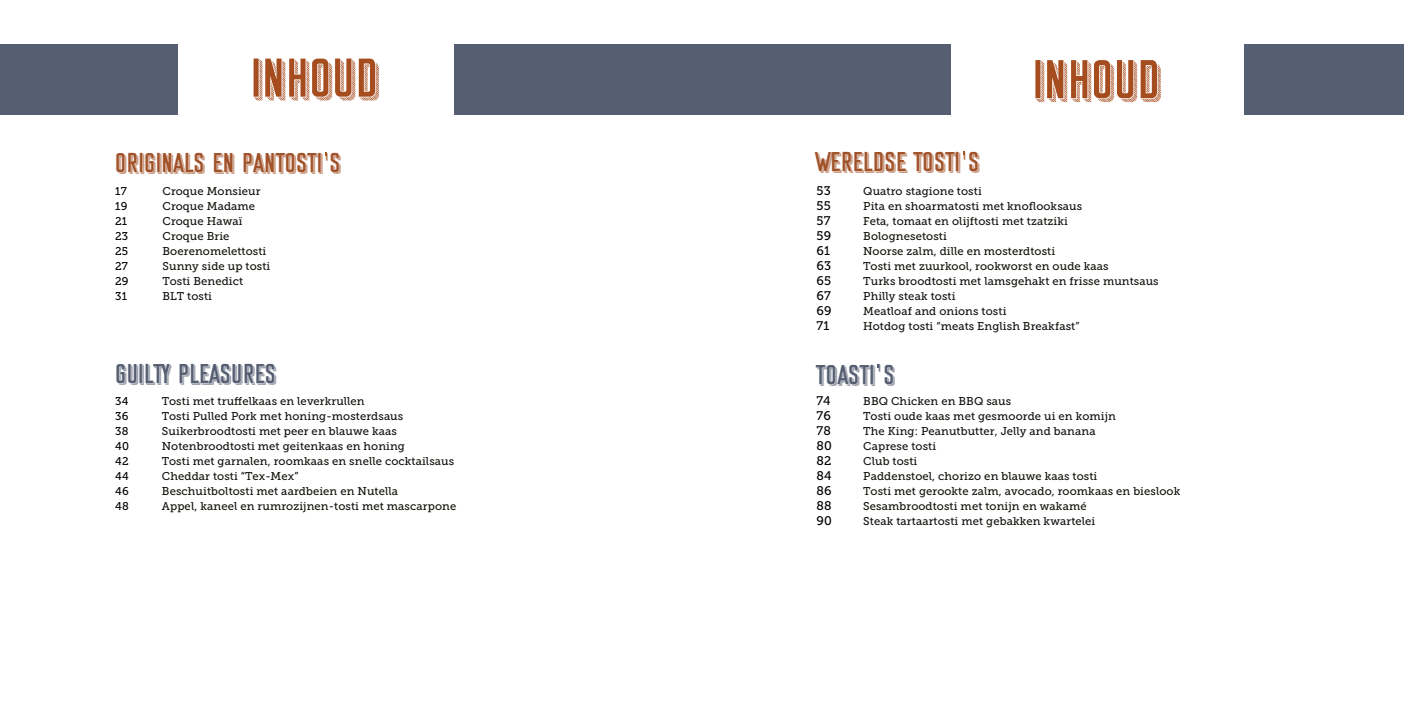
<style>
.page{position:relative;width:1404px;height:702px;background:#fff}
.page>*{position:absolute;margin:0;border:0;box-sizing:border-box;transform-origin:0 0}
.t1{font:60px "Sunset Boulevard";color:#a64d20}
.t2{font:30px "Sunset Boulevard";color:#a15229}
.t3{font:30px "Sunset Boulevard";color:#565e72}
.t4{font:12.5px/15px "Museo Slab 500";color:#000;text-align:justify}
.t5{font:11.25px/15px "Museo Slab 500";letter-spacing:.01em;color:#12110c}
.t6{font:11.25px/15px "Museo Slab 500";letter-spacing:.01em;color:#000}
.t7{font:11.25px "Sunset Boulevard";color:#a15523}
.t8{font:11.25px "Sunset Boulevard";color:#545e71}
</style>
<div class="page">
<div style="left:454px;top:44px;width:496px;height:71px;background:#555e72"></div>
<div style="left:1244px;top:44px;width:159px;height:71px;background:#555e72"></div>
<div style="left:0;top:44px;width:177px;height:71px;background:#555e72"></div>
<h1 class="t1" style="left:251px;top:56px;width:130px">INHOUD</h1>
<h1 class="t1" style="left:1032px;top:58px;width:130px">INHOUD</h1>
<p class="t7" style="left:326px;top:152px;width:4px">I</p>
<p class="t7" style="left:963px;top:151px;width:4px">I</p>
<h2 class="t2" style="left:816px;top:151px;width:164px">WERELDSE TOSTI’S</h2>
<h2 class="t2" style="left:115px;top:151px;width:227px">ORIGINALS EN PANTOSTI S</h2>
<p class="t6" style="left:115px;top:184px;width:15px">17<br>19<br>21<br>23<br>25<br>27<br>29<br>31</p>
<p class="t5" style="left:162px;top:184px;width:109px">Croque Monsieur<br>Croque Madame<br>Croque Hawaï<br>Croque Brie<br>Boerenomelettosti<br>Sunny side up tosti<br>Tosti Benedict<br>BLT tosti</p>
<h2 class="t3" style="left:115px;top:362px;width:163px">GUILTY PLEASURES</h2>
<p class="t6" style="left:115px;top:394px;width:15px;text-align:justify">34<br>36<br>38<br>40<br>42<br>44<br>46<br>48</p>
<p class="t5" style="left:162px;top:394px;width:296px">Tosti met truffelkaas en leverkrullen<br>Tosti Pulled Pork met honing-mosterdsaus Suikerbroodtosti met peer en blauwe kaas Notenbroodtosti met geitenkaas en honing<br>Tosti met garnalen, roomkaas en snelle cocktailsaus Cheddar tosti “Tex-Mex”<br>Beschuitboltosti met aardbeien en Nutella<br>Appel, kaneel en rumrozijnen-tosti met mascarpone</p>
<p class="t4" style="left:816px;top:183px;width:16px">53<br>55<br>57<br>59<br>61<br>63<br>65<br>67<br>69<br>71</p>
<p class="t5" style="left:863px;top:184px;width:297px">Quatro stagione tosti<br>Pita en shoarmatosti met knoflooksaus<br>Feta, tomaat en olijftosti met tzatziki<br>Bolognesetosti<br>Noorse zalm, dille en mosterdtosti<br>Tosti met zuurkool, rookworst en oude kaas<br>Turks broodtosti met lamsgehakt en frisse muntsaus Philly steak tosti<br>Meatloaf and onions tosti<br>Hotdog tosti “meats English Breakfast”</p>
<h2 class="t3" style="left:816px;top:363px;width:80px">TOASTI’S</h2>
<p class="t8" style="left:878px;top:364px;width:4px">I</p>
<p class="t4" style="left:816px;top:393px;width:17px">74<br>76<br>78<br>80<br>82<br>84<br>86<br>88<br>90</p>
<p class="t5" style="left:863px;top:394px;width:318px">BBQ Chicken en BBQ saus<br>Tosti oude kaas met gesmoorde ui en komijn<br>The King: Peanutbutter, Jelly and banana<br>Caprese tosti<br>Club tosti<br>Paddenstoel, chorizo en blauwe kaas tosti<br>Tosti met gerookte zalm, avocado, roomkaas en bieslook Sesambroodtosti met tonijn en wakamé<br>Steak tartaartosti met gebakken kwartelei</p>
</div>
